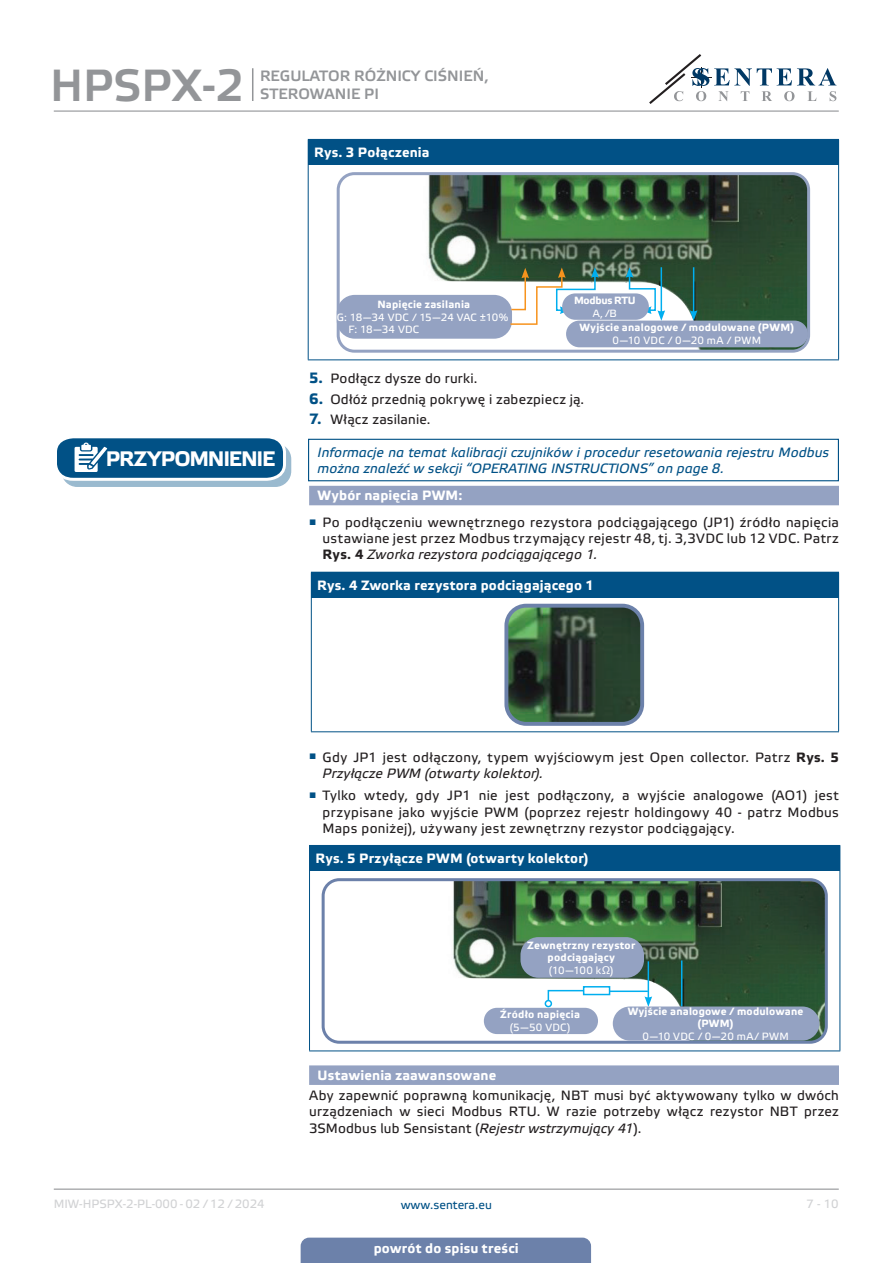
<style>
.page{position:relative;width:893px;height:1263px;background:#fff}
.page>*{position:absolute;margin:0;border:0;box-sizing:border-box;transform-origin:0 0}
.t1{font:45px "Etelka Medium Pro";color:#939598}
.t2{font:700 21px "Etelka Text Pro";letter-spacing:-.055em;color:#fff}
.t3{font:15px/18px "Etelka Medium Pro";color:#939598}
.body{font:13.5px/16.2px "Etelka Text Pro";letter-spacing:.025em;color:#231f20;text-align:justify}
.attention{font:italic 13.5px "Etelka Text Pro";letter-spacing:.005em;color:#015186}
.table_text{font:700 13.5px "Etelka Text Pro";letter-spacing:.02em;color:#fff}
.Number-roman{font:700 13.5px "Etelka Text Pro";letter-spacing:.015em;color:#fff}
.t4{font:12px "Etelka Text Pro";color:#d1d2d4}
.t5{font:12px "Etelka Text Pro";color:#015186}
.table_text-2{font:700 10.5px/12.6px "Etelka Text Pro";letter-spacing:.02em;color:#fff;text-align:center}
.table_text-3{font:10.5px "Etelka Text Pro";letter-spacing:.025em;color:#fff}
.table_text-4{font:10.5px "Etelka Text Pro";letter-spacing:-.015em;color:#fff}
.table_text-5{font:700 10.5px "Etelka Text Pro";letter-spacing:-.03em;color:#fff}
.s1{font-weight:700;font-size:15px;color:#015186}
.s2{font-weight:700}
.s3{font-style:italic}
.s4{font-family:"Verdana"}
</style>
<div class="page">
<hr style="left:54px;top:111px;width:785px;height:1px;background:#939598">
<hr style="left:54px;top:1188px;width:785px;height:2px;background:#939598">
<svg style="left:649px;top:54px;width:187px;height:50px"></svg>
<div style="left:301px;top:1237px;width:290px;height:26px;background:#6c81aa"></div>
<hr style="left:252px;top:68px;width:1px;height:33px;background:#939598">
<div style="left:309px;top:486px;width:530px;height:19px;background:#94a2c2"></div>
<div style="left:309px;top:1065px;width:530px;height:20px;background:#94a2c2"></div>
<div style="left:308px;top:139px;width:531px;height:26px;background:#015186"></div>
<hr style="left:308px;top:165px;width:1px;height:194px;background:#015186">
<hr style="left:838px;top:165px;width:1px;height:194px;background:#015186">
<hr style="left:308px;top:359px;width:531px;height:1px;background:#015186">
<img style="left:381px;top:176px;width:425px;height:173px">
<img style="left:713px;top:176px;width:26px;height:45px">
<div style="left:337px;top:172px;width:473px;height:181px;border:3px solid #94a2c2;border-radius:16px"></div>
<div style="left:337px;top:295px;width:175px;height:44px;background:#94a2c2;border-radius:18px"></div>
<svg style="left:509px;top:267px;width:90px;height:59px"></svg>
<div style="left:562px;top:293px;width:87px;height:27px;background:#94a2c2;border-radius:13px"></div>
<svg style="left:626px;top:267px;width:39px;height:54px"></svg>
<hr style="left:693px;top:267px;width:1px;height:46px;background:#00aeef">
<svg style="left:690px;top:310px;width:7px;height:11px"></svg>
<div style="left:566px;top:321px;width:242px;height:26px;background:#94a2c2;border-radius:13px"></div>
<div style="left:308px;top:439px;width:531px;height:42px;border:1px solid #015186"></div>
<div style="left:62px;top:444px;width:229px;height:42px;background:#9abacf;border-radius:15px"></div>
<div style="left:61px;top:443px;width:230px;height:44px;border:1px solid #015186;border-radius:15px"></div>
<svg style="left:57px;top:438px;width:230px;height:44px"></svg>
<div style="left:311px;top:572px;width:528px;height:26px;background:#015186"></div>
<hr style="left:311px;top:598px;width:1px;height:133px;background:#015186">
<hr style="left:838px;top:598px;width:1px;height:133px;background:#015186">
<hr style="left:311px;top:731px;width:528px;height:1px;background:#015186">
<img style="left:509px;top:609px;width:130px;height:112px">
<div style="left:504px;top:604px;width:140px;height:122px;border:4px solid #6c81aa;border-radius:20px"></div>
<div style="left:309px;top:845px;width:531px;height:26px;background:#015186"></div>
<hr style="left:309px;top:871px;width:1px;height:179px;background:#015186">
<hr style="left:839px;top:871px;width:1px;height:179px;background:#015186">
<hr style="left:309px;top:1050px;width:531px;height:1px;background:#015186">
<img style="left:453px;top:882px;width:371px;height:158px">
<img style="left:699px;top:884px;width:23px;height:42px">
<div style="left:322px;top:878px;width:506px;height:166px;border:3px solid #6c81aa;border-radius:16px"></div>
<div style="left:520px;top:937px;width:124px;height:41px;background:#94a2c2;border-radius:18px"></div>
<hr style="left:648px;top:961px;width:1px;height:38px;background:#00aeef">
<svg style="left:644px;top:996px;width:8px;height:10px"></svg>
<hr style="left:681px;top:960px;width:1px;height:46px;background:#00aeef">
<div style="left:613px;top:1006px;width:206px;height:34px;background:#94a2c2;border-radius:17px"></div>
<div style="left:484px;top:1008px;width:114px;height:26px;background:#94a2c2;border-radius:13px"></div>
<svg style="left:547px;top:989px;width:41px;height:13px"></svg>
<div style="left:545px;top:1000px;width:7px;height:7px;border:2px solid #00aeef;border-radius:50%"></div>
<div style="left:583px;top:986px;width:27px;height:9px;background:#fff;border:2px solid #00aeef"></div>
<hr style="left:610px;top:990px;width:38px;height:2px;background:#00aeef">
<h1 class="t1" style="left:50px;top:61px;width:195px">HPSPX-2</h1>
<p class="t3" style="left:260px;top:67px;width:230px">REGULATOR RÓŻNICY CIŚNIEŃ,<br>STEROWANIE PI</p>
<p class="table_text" style="left:314px;top:145px;width:117px">Rys. 3 Połączenia</p>
<p class="t2" style="left:106px;top:447px;width:171px">PRZYPOMNIENIE</p>
<p class="table_text-2" style="left:377px;top:299px;width:94px">Napięcie zasilania</p>
<p class="table_text-4" style="left:337px;top:311px;width:173px">G: 18—34 VDC / 15—24 VAC ±10%</p>
<p class="table_text-3" style="left:348px;top:324px;width:72px">F: 18—34 VDC</p>
<p class="table_text-5" style="left:574px;top:295px;width:63px">Modbus RTU</p>
<p class="table_text-3" style="left:593px;top:307px;width:25px">A, /B</p>
<p class="table_text-2" style="left:579px;top:322px;width:216px">Wyjście analogowe / modulowane (PWM)</p>
<p class="table_text-3" style="left:613px;top:335px;width:150px">0—10 VDC / 0—20 mA / PWM</p>
<p class="body" style="left:309px;top:371px;width:170px"><span class="s1">5.</span> Podłącz dysze do rurki.</p>
<p class="body" style="left:309px;top:392px;width:277px"><span class="s1">6.</span> Odłóż przednią pokrywę i zabezpiecz ją.</p>
<p class="body" style="left:309px;top:412px;width:123px"><span class="s1">7.</span> Włącz zasilanie.</p>
<p class="attention" style="left:318px;top:445px;width:513px">Informacje na temat kalibracji czujników i procedur resetowania rejestru Modbus</p>
<p class="attention" style="left:318px;top:461px;width:408px">można znaleźć w sekcji “OPERATING INSTRUCTIONS” on page 8.</p>
<p class="Number-roman" style="left:318px;top:488px;width:146px">Wybór napięcia PWM:</p>
<p class="body" style="left:323px;top:515px;width:518px;text-indent:-13px"><sup>■</sup> Po podłączeniu wewnętrznego rezystora podciągającego (JP1) źródło napięcia ustawiane jest przez Modbus trzymający rejestr 48, tj. 3,3VDC lub 12 VDC. Patrz <span class="s2">Rys. 4</span> <span class="s3">Zworka rezystora podciągającego 1.</span></p>
<p class="table_text" style="left:317px;top:578px;width:278px">Rys. 4 Zworka rezystora podciągającego 1</p>
<p class="body" style="left:323px;top:749px;width:518px;text-indent:-13px"><sup>■</sup> Gdy JP1 jest odłączony, typem wyjściowym jest Open collector. Patrz <span class="s2">Rys. 5<br></span><span class="s3">Przyłącze PWM (otwarty kolektor).</span></p>
<p class="body" style="left:323px;top:788px;width:518px;text-indent:-13px"><sup>■</sup> Tylko wtedy, gdy JP1 nie jest podłączony, a wyjście analogowe (AO1) jest przypisane jako wyjście PWM (poprzez rejestr holdingowy 40 - patrz Modbus Maps poniżej), używany jest zewnętrzny rezystor podciągający.</p>
<p class="table_text" style="left:315px;top:851px;width:275px">Rys. 5 Przyłącze PWM (otwarty kolektor)</p>
<p class="table_text-2" style="left:527px;top:939px;width:109px">Zewnętrzny rezystor podciągający</p>
<p class="table_text-3" style="left:549px;top:964px;width:66px">(10—100 k<span class="s4">Ω</span>)</p>
<p class="table_text-2" style="left:628px;top:1005px;width:177px">Wyjście analogowe / modulowane (PWM)</p>
<p class="table_text-3" style="left:642px;top:1031px;width:148px">0—10 VDC / 0—20 mA/ PWM</p>
<p class="table_text-2" style="left:500px;top:1009px;width:81px">Źródło napięcia</p>
<p class="table_text-3" style="left:510px;top:1022px;width:62px">(5—50 VDC)</p>
<p class="Number-roman" style="left:318px;top:1068px;width:180px">Ustawienia zaawansowane</p>
<p class="body" style="left:309px;top:1088px;width:531px">Aby zapewnić poprawną komunikację, NBT musi być aktywowany tylko w dwóch urządzeniach w sieci Modbus RTU. W razie potrzeby włącz rezystor NBT przez 3SModbus lub Sensistant (<span class="s3">Rejestr wstrzymujący 41</span>).</p>
<p class="t4" style="left:54px;top:1197px;width:212px">MIW-HPSPX-2-PL-000 - 02 / 12 / 2024</p>
<p class="t5" style="left:401px;top:1198px;width:93px">www.sentera.eu</p>
<p class="t4" style="left:806px;top:1197px;width:34px">7 - 10</p>
<p class="table_text" style="left:374px;top:1240px;width:147px">powrót do spisu treści</p>
</div>
